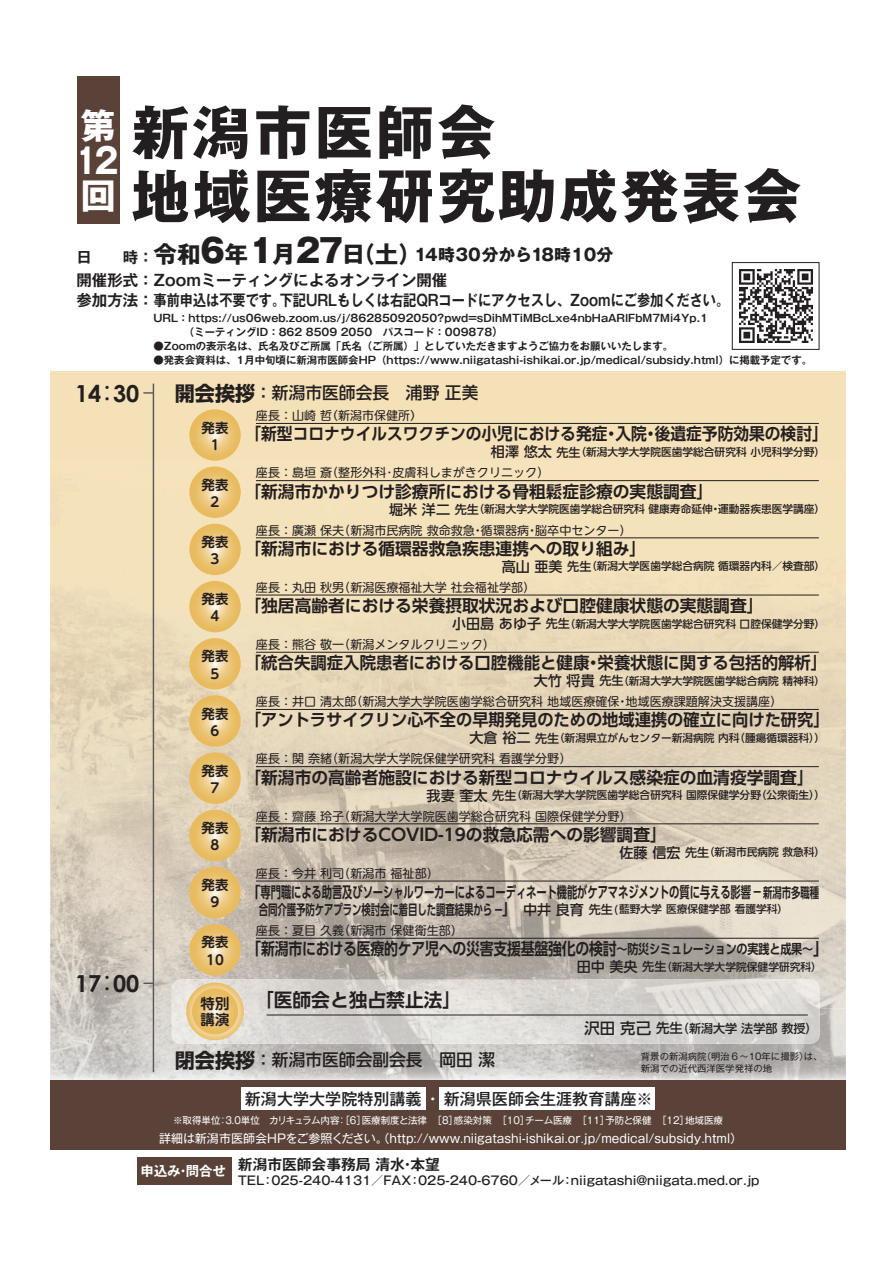
<style>
.page{position:relative;width:893px;height:1263px;background:#fff}
.page>*{position:absolute;margin:0;border:0;box-sizing:border-box;transform-origin:0 0}
.t1{font:700 58.2px/63.6px "Gothic MB101 Pr 6";letter-spacing:.05em;color:#231f20}
.t2{font:700 34.95px/35px "Gothic MB101 Pr 6";color:#fff}
.t3{font:700 23.4px "Gothic MB101 Pr 6";color:#231f20}
.t4{font:700 23.4px "Century Gothic";color:#231f20}
.t5{font:700 18.75px "UD Shin Go Pro De";color:#231f20}
.t6{font:700 16.8px "UD Shin Go Pro De";color:#231f20}
.t7{font:500 16.8px "UD Shin Go Pro";color:#231f20}
.t8{font:700 16.8px "Gothic MB101 Pr 6";color:#231f20}
.t9{font:500 16.05px "Gothic MB101 Pr 6";color:#231f20}
.t10{font:700 15.45px/20.1px "Gothic MB101 Pr 6 De";color:#231f20}
.t11{font:700 15.45px "UD Shin Go Pro De";letter-spacing:-.01em;color:#231f20}
.t12{font:700 15.45px "UD Shin Go Pro De";letter-spacing:-.01em;color:#231f20;scale:.67 1}
.t13{font:700 14.7px "Gothic MB101 Pr 6 De";color:#231f20}
.t14{font:700 14.4px/16.8px "UD Shin M Go Pro De";color:#231f20}
.t15{font:700 14.1px "UD Shin Go Pro De";letter-spacing:-.01em;color:#231f20;scale:.67 1}
.t16{font:700 13.35px/17.1px "UD Shin M Go Pro De";color:#231f20;text-align:center}
.t17{font:12px "UD Shin M Go Pro";color:#231f20}
.t18{font:12px "Gothic MB101 Pr 6";color:#fff}
.t19{font:500 12px "Gothic MB101 Pr 6";color:#231f20}
.t20{font:500 12px "UD Shin Go Pro";color:#231f20}
.t21{font:12px "Shin M Go Pro";color:#231f20}
.t22{font:500 10.65px "UD Shin Go Pro";color:#231f20}
.t23{font:700 10.35px/14.1px "Gothic MB101 Pr 6 De";color:#231f20}
.t24{font:9.75px "Gothic MB101 Pr 6";color:#fff}
.t25{font:9.45px/12px "Gothic MB101 Pr 6";color:#231f20}
.s1{font-family:"Gothic MB101 Pr 6 De";font-size:15.45px}
.s2{font-weight:800;font-size:32.25px}
.s3{font-size:11.4px}
.s4{font-family:"Koz Go Pro";font-weight:400}
.s5{font-weight:700;font-size:20.1px}
.s6{font-size:14.1px}
.s7{font-size:12px}
.s8{font-size:15.45px}
.s9{font-family:"UD Shin Go Pro";font-weight:500}
.s10{font-family:"UD Shin Go Pro";font-weight:500;font-size:12px}
.s11{font-family:"UD Shin Go Pro";font-weight:500;font-size:10.65px}
.s12{font-size:13.35px}
.s13{color:#fff}
</style>
<div class="page">
<img style="left:50px;top:1073px;width:796px;height:7px">
<div style="left:50px;top:1080px;width:796px;height:70px;background:#5a4239"></div>
<div style="left:50px;top:371px;width:796px;height:89px;background:#f5e1b8"></div>
<img style="left:50px;top:460px;width:796px;height:387px">
<img style="left:50px;top:847px;width:265px;height:162px">
<img style="left:315px;top:847px;width:265px;height:132px">
<img style="left:580px;top:847px;width:266px;height:162px">
<img style="left:50px;top:1009px;width:132px;height:64px">
<img style="left:813px;top:1009px;width:33px;height:64px">
<img style="left:182px;top:1044px;width:631px;height:29px">
<div style="left:77px;top:76px;width:43px;height:148px;background:#5a4239"></div>
<div style="left:440px;top:1087px;width:215px;height:23px;background:#fff"></div>
<div style="left:241px;top:1087px;width:185px;height:23px;background:#fff"></div>
<hr style="left:153px;top:384px;width:1px;height:688px;background:#57585a">
<svg style="left:143px;top:392px;width:10px;height:2px"></svg>
<svg style="left:143px;top:982px;width:10px;height:2px"></svg>
<svg style="left:189px;top:409px;width:52px;height:52px;background:#ebc578"></svg>
<hr style="left:256px;top:423px;width:563px;height:1px;background:#231f20">
<svg style="left:189px;top:466px;width:52px;height:52px;background:#ebc578"></svg>
<hr style="left:256px;top:480px;width:563px;height:1px;background:#231f20">
<svg style="left:189px;top:524px;width:52px;height:51px;background:#ebc578"></svg>
<hr style="left:256px;top:537px;width:563px;height:1px;background:#231f20">
<svg style="left:189px;top:581px;width:52px;height:51px;background:#ebc578"></svg>
<hr style="left:256px;top:594px;width:563px;height:1px;background:#231f20">
<svg style="left:189px;top:638px;width:52px;height:51px;background:#ebc578"></svg>
<hr style="left:256px;top:652px;width:563px;height:1px;background:#231f20">
<svg style="left:189px;top:695px;width:52px;height:52px;background:#ebc578"></svg>
<hr style="left:256px;top:709px;width:563px;height:1px;background:#231f20">
<svg style="left:189px;top:752px;width:52px;height:52px;background:#ebc578"></svg>
<hr style="left:256px;top:766px;width:563px;height:1px;background:#231f20">
<svg style="left:189px;top:810px;width:52px;height:51px;background:#ebc578"></svg>
<hr style="left:256px;top:823px;width:563px;height:1px;background:#231f20">
<svg style="left:189px;top:867px;width:52px;height:51px;background:#eac578"></svg>
<hr style="left:256px;top:880px;width:563px;height:1px;background:#231f20">
<svg style="left:189px;top:924px;width:52px;height:51px;background:#eac578"></svg>
<hr style="left:256px;top:938px;width:563px;height:1px;background:#231f20">
<div style="left:137px;top:1157px;width:94px;height:28px;background:#5a4239"></div>
<img style="left:739px;top:269px;width:74px;height:74px">
<div style="left:732px;top:262px;width:87px;height:88px;border:1px solid #231f20"></div>
<img style="left:172px;top:979px;width:647px;height:65px">
<svg style="left:186px;top:982px;width:58px;height:58px"></svg>
<svg style="left:192px;top:988px;width:46px;height:46px;background:#ebc577"></svg>
<hr style="left:267px;top:1014px;width:541px;height:1px;background:#231f20">
<h1 class="t1" style="left:131px;top:99px;width:672px">新潟市医師会<br>地域医療研究助成発表会</h1>
<h3 class="t3" style="left:77px;top:234px;width:347px"><span class="s1">日　　時：</span>令和<span class="s2">6</span>年<span class="s2">１</span>月<span class="s2">27</span>日（土）</h3>
<p class="t10" style="left:77px;top:269px;width:654px">開催形式：Zoomミーティングによるオンライン開催<br>参加方法：事前申込は不要です。下記URLもしくは右記QRコードにアクセスし、Zoomにご参加ください。</p>
<p class="t23" style="left:184px;top:311px;width:525px;text-indent:-30px">URL：https://us06web.zoom.us/j/86285092050?pwd=sDihMTiMBcLxe4nbHaARlFbM7Mi4Yp.1（ミーティングID：862 8509 2050　パスコード：009878<span class="s3">）</span></p>
<p class="t23" style="left:154px;top:339px;width:521px">●Zoomの表示名は、氏名及びご所属「氏名（ご所属）」としていただきますようご協力をお願いいたします。</p>
<p class="t23" style="left:154px;top:353px;width:660px">●発表会資料は、1月中旬頃に新潟市医師会HP（https://www.niigatashi-ishikai.or.jp/medical/subsidy.html）に掲載予定です。</p>
<h2 class="t2" style="left:79px;top:107px;width:41px">第<br>12回</h2>
<p class="t8" style="left:414px;top:241px;width:201px">14時30分から18時10分</p>
<h3 class="t4" style="left:75px;top:378px;width:66px">14<span class="s4">：</span>30</h3>
<p class="t7" style="left:175px;top:379px;width:305px"><span class="s5">開会挨拶</span>：新潟市医師会長　浦野 正美</p>
<h3 class="t4" style="left:75px;top:969px;width:66px">17<span class="s4">：</span>00</h3>
<p class="t16" style="left:202px;top:418px;width:28px">発表<br>１</p>
<p class="t16" style="left:202px;top:476px;width:28px">発表<br>2</p>
<p class="t16" style="left:202px;top:533px;width:28px">発表<br>3</p>
<p class="t16" style="left:202px;top:590px;width:28px">発表<br>4</p>
<p class="t16" style="left:202px;top:647px;width:28px">発表<br>5</p>
<p class="t16" style="left:202px;top:704px;width:28px">発表<br>6</p>
<p class="t16" style="left:202px;top:761px;width:28px">発表<br>7</p>
<p class="t16" style="left:202px;top:819px;width:28px">発表<br>8</p>
<p class="t16" style="left:202px;top:876px;width:28px">発表<br>9</p>
<p class="t16" style="left:202px;top:933px;width:28px">発表<br>10</p>
<p class="t17" style="left:256px;top:406px;width:78px">座長：山崎哲</p>
<p class="t6" style="left:244px;top:420px;width:586px">「新型コロナウイルスワクチンの小児における発症・入院・後遺症予防効果の検討」</p>
<p class="t22" style="left:491px;top:443px;width:336px"><span class="s6">相澤 悠太</span> <span class="s7">先生</span>（新潟大学大学院医歯学総合研究科 小児科学分野）</p>
<p class="t21" style="left:326px;top:406px;width:98px">（新潟市保健所）</p>
<p class="t17" style="left:256px;top:463px;width:295px">座長：島垣 斎（整形外科･皮膚科しまがきクリニック）</p>
<p class="t6" style="left:244px;top:478px;width:470px">「新潟市かかりつけ診療所における骨粗鬆症診療の実態調査」</p>
<p class="t22" style="left:389px;top:501px;width:438px"><span class="s6">堀米 洋二</span> <span class="s7">先生</span>（新潟大学大学院医歯学総合研究科 健康寿命延伸・運動器疾患医学講座）</p>
<p class="t17" style="left:256px;top:520px;width:377px">座長：廣瀬 保夫（新潟市民病院 救命救急・循環器病・脳卒中センター）</p>
<p class="t6" style="left:244px;top:535px;width:403px">「新潟市における循環器救急疾患連携への取り組み」</p>
<p class="t22" style="left:502px;top:558px;width:325px"><span class="s6">高山 亜美</span> <span class="s7">先生</span>（新潟大学医歯学総合病院 循環器内科／検査部）</p>
<p class="t17" style="left:256px;top:577px;width:281px">座長：丸田 秋男（新潟医療福祉大学 社会福祉学部）</p>
<p class="t6" style="left:244px;top:592px;width:521px">「独居高齢者における栄養摂取状況および口腔健康状態の実態調査」</p>
<p class="t22" style="left:452px;top:615px;width:375px"><span class="s6">小田島 あゆ子</span> <span class="s7">先生</span>（新潟大学大学院医歯学総合研究科 口腔保健学分野）</p>
<p class="t17" style="left:256px;top:635px;width:241px">座長：熊谷 敬一（新潟メンタルクリニック）</p>
<p class="t6" style="left:244px;top:649px;width:585px">「統合失調症入院患者における口腔機能と健康・栄養状態に関する包括的解析」</p>
<p class="t22" style="left:534px;top:672px;width:293px"><span class="s6">大竹 将貴</span> <span class="s7">先生</span>（新潟大学大学院医歯学総合病院 精神科）</p>
<p class="t17" style="left:256px;top:692px;width:528px">座長：井口 清太郎（新潟大学大学院医歯学総合研究科 地域医療確保・地域医療課題解決支援講座）</p>
<p class="t6" style="left:244px;top:706px;width:587px">「アントラサイクリン心不全の早期発見のための地域連携の確立に向けた研究」</p>
<p class="t22" style="left:469px;top:729px;width:357px"><span class="s6">大倉 裕二</span> <span class="s7">先生</span>（新潟県立がんセンター新潟病院 内科（腫瘍循環器科））</p>
<p class="t17" style="left:256px;top:749px;width:317px">座長：関奈緒（新潟大学大学院保健学研究科看護学分野）</p>
<p class="t6" style="left:244px;top:763px;width:571px">「新潟市の高齢者施設における新型コロナウイルス感染症の血清疫学調査」</p>
<p class="t22" style="left:427px;top:786px;width:400px"><span class="s6">我妻 奎太</span> <span class="s7">先生</span>（新潟大学大学院医歯学総合研究科 国際保健学分野（公衆衛生））</p>
<p class="t17" style="left:256px;top:806px;width:377px">座長：齋藤 玲子（新潟大学大学院医歯学総合研究科 国際保健学分野）</p>
<p class="t6" style="left:244px;top:821px;width:424px">「新潟市におけるCOVID-19の救急応需への影響調査」</p>
<p class="t22" style="left:619px;top:844px;width:207px"><span class="s6">佐藤 信宏</span> <span class="s7">先生</span>（新潟市民病院 救急科）</p>
<p class="t17" style="left:256px;top:863px;width:184px">座長：今井 利司（新潟市 福祉部）</p>
<p class="t11" style="left:245px;top:879px;width:576px">「専門職による助言及びソーシャルワーカーによるコーディネート機能がケアマネジメントの質に与える影響－<span class="s6">新潟市多職種</span></p>
<p class="t15" style="left:259px;top:898px;width:792px">合同介護予防ケアプラン検討会に着目した調査結果から <span class="s8">」</span><span class="s9">中井 良育</span> <span class="s10">先生</span><span class="s11">（藍野大学医療保健学部看護学科）</span></p>
<p class="t12" style="left:493px;top:897px;width:17px">－</p>
<p class="t17" style="left:256px;top:921px;width:208px">座長：夏目 久義（新潟市 保健衛生部）</p>
<p class="t6" style="left:244px;top:935px;width:587px">「新潟市における医療的ケア児への災害支援基盤強化の検討<span class="s12">～防災シミュレーションの実践と成果～</span>」</p>
<p class="t22" style="left:577px;top:958px;width:247px"><span class="s6">田中 美央</span> <span class="s7">先生</span>（新潟大学大学院保健学研究科）</p>
<p class="t14" style="left:201px;top:994px;width:30px">特別講演</p>
<p class="t5" style="left:255px;top:985px;width:208px">「医師会と独占禁止法」</p>
<p class="t20" style="left:584px;top:1018px;width:235px"><span class="s8">沢田 克己</span> <span class="s12">先生</span>（新潟大学 法学部 教授）</p>
<p class="t7" style="left:175px;top:1046px;width:322px"><span class="s5">閉会挨拶</span>：新潟市医師会副会長　岡田 潔</p>
<p class="t25" style="left:641px;top:1049px;width:183px">背景の新潟病院（明治６～10年に撮影）は、新潟での近代西洋医学発祥の地</p>
<p class="t9" style="left:245px;top:1085px;width:409px">新潟大学大学院特別講義<span class="s13">・</span>新潟県医師会生涯教育講座※</p>
<p class="t24" style="left:173px;top:1112px;width:551px">※取得単位：3.0単位　カリキュラム内容：［6］医療制度と法律　［8］感染対策　［10］チーム医療　［11］予防と保健　［12］地域医療</p>
<p class="t18" style="left:159px;top:1128px;width:584px">詳細は新潟市医師会HPをご参照ください。（http://www.niigatashi-ishikai.or.jp/medical/subsidy.html）</p>
<p class="t13" style="left:141px;top:1152px;width:301px"><sub>申込み・問合せ</sub> 新潟市医師会事務局 清水・本望</p>
<p class="t19" style="left:236px;top:1170px;width:524px">ＴＥＬ：025-240-4131／FAX：025-240-6760／メール：niigatashi@niigata.med.or.jp</p>
</div>
